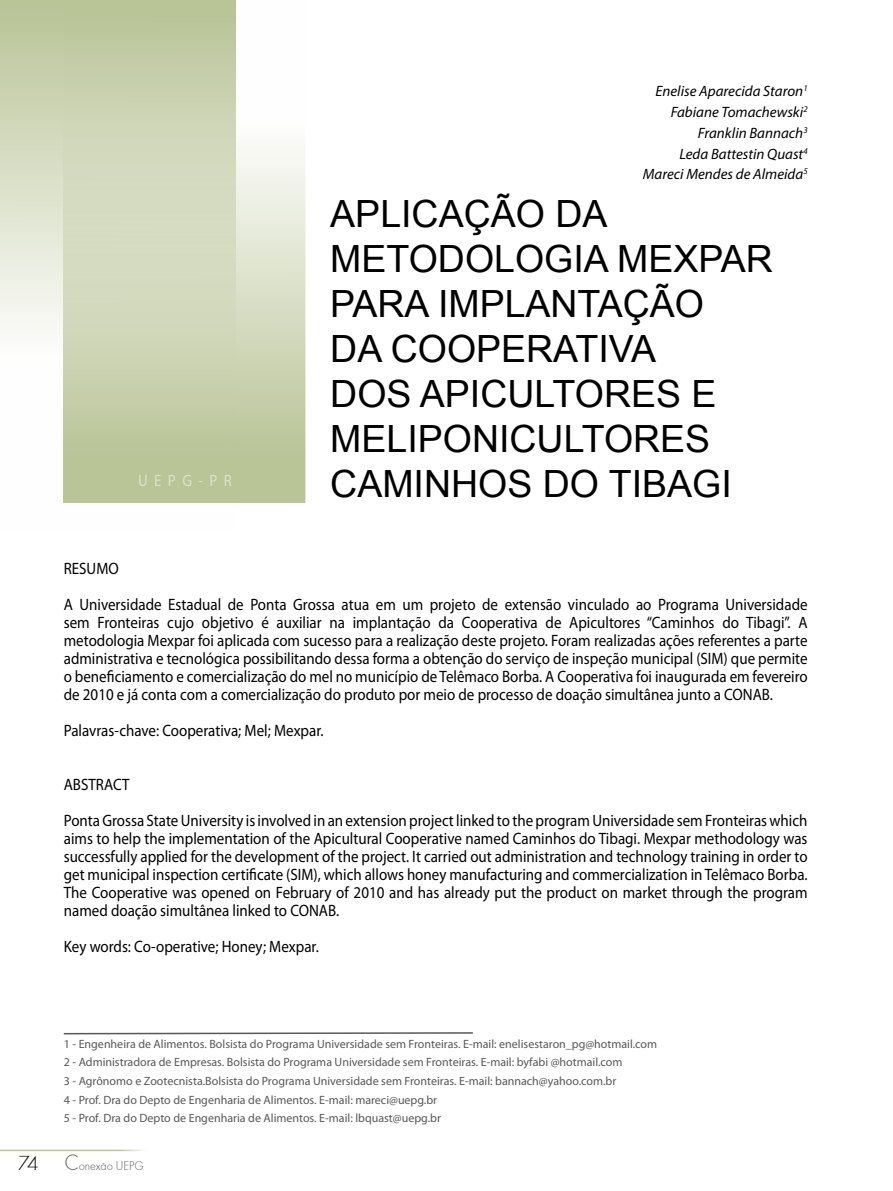
<style>
.page{position:relative;width:893px;height:1191px;background:#fff}
.page>*{position:absolute;margin:0;border:0;box-sizing:border-box;transform-origin:0 0}
.t1{font:37.5px/45px "Arial";color:#000}
.t2{font:16.5px/18px "Myriad Pro";color:#000;scale:.91 1}
.t3{font:16.5px "Myriad Pro";color:#dbe1ca;scale:.91 1}
.t4{font:italic 15px/20.7px "Myriad Pro";color:#000;text-align:right}
.t5{font:13.2px "Futura TEE Ligh";color:#58585a;scale:.91 1}
.t6{font:12px/18.6px "Myriad Pro";color:#58585a}
.s1{font-size:21px;color:#000}
.s2{font-size:23.1px}
</style>
<div class="page">
<svg style="left:0;top:0;width:63px;height:331px;background:#d7ddc4"></svg>
<svg style="left:63px;top:0;width:242px;height:503px;background:#cfd7b9"></svg>
<hr style="left:0;top:1149px;width:149px;height:2px;background:#b9c497">
<svg style="left:63px;top:1032px;width:410px;height:3px"></svg>
<p class="t3" style="left:138px;top:470px;width:104px">U E P G - P R</p>
<p class="t4" style="left:643px;top:81px;width:166px">Enelise Aparecida Staron<sup>1<br></sup>Fabiane Tomachewski<sup>2<br></sup>Franklin Bannach<sup>3<br></sup>Leda Battestin Quast<sup>4<br></sup>Mareci Mendes de Almeida<sup>5</sup></p>
<h1 class="t1" style="left:330px;top:192px;width:444px">APLICAÇÃO DA<br>METODOLOGIA MEXPAR<br>PARA IMPLANTAÇÃO<br>DA COOPERATIVA<br>DOS APICULTORES E<br>MELIPONICULTORES<br>CAMINHOS DO TIBAGI</h1>
<p class="t2" style="left:64px;top:550px;width:819px;line-height:36px">RESUMO<br>A Universidade Estadual de Ponta Grossa atua em um projeto de extensão vinculado ao Programa Universidade</p>
<p class="t2" style="left:64px;top:613px;width:819px;text-align:justify">sem Fronteiras cujo objetivo é auxiliar na implantação da Cooperativa de Apicultores “Caminhos do Tibagi”. A metodologia Mexpar foi aplicada com sucesso para a realização deste projeto. Foram realizadas ações referentes a parte administrativa e tecnológica possibilitando dessa forma a obtenção do serviço de inspeção municipal (SIM) que permite o beneficiamento e comercialização do mel no município de Telêmaco Borba. A Cooperativa foi inaugurada em fevereiro de 2010 e já conta com a comercialização do produto por meio de processo de doação simultânea junto a CONAB.</p>
<p class="t2" style="left:64px;top:721px;width:287px">Palavras-chave: Cooperativa; Mel; Mexpar.</p>
<p class="t2" style="left:64px;top:766px;width:819px;line-height:36px">ABSTRACT<br>Ponta Grossa State University is involved in an extension project linked to the program Universidade sem Fronteiras which</p>
<p class="t2" style="left:64px;top:829px;width:819px;text-align:justify">aims to help the implementation of the Apicultural Cooperative named Caminhos do Tibagi. Mexpar methodology was successfully applied for the development of the project. It carried out administration and technology training in order to get municipal inspection certificate (SIM), which allows honey manufacturing and commercialization in Telêmaco Borba.<br>The Cooperative was opened on February of 2010 and has already put the product on market through the program named doação simultânea linked to CONAB.</p>
<p class="t2" style="left:64px;top:937px;width:282px">Key words: Co-operative; Honey; Mexpar.</p>
<p class="t6" style="left:64px;top:1034px;width:595px">1 - Engenheira de Alimentos. Bolsista do Programa Universidade sem Fronteiras. E-mail: enelisestaron_pg@hotmail.com 2 - Administradora de Empresas. Bolsista do Programa Universidade sem Fronteiras. E-mail: byfabi @hotmail.com<br>3 - Agrônomo e Zootecnista.Bolsista do Programa Universidade sem Fronteiras. E-mail: bannach@yahoo.com.br<br>4 - Prof. Dra do Depto de Engenharia de Alimentos. E-mail: mareci@uepg.br<br>5 - Prof. Dra do Depto de Engenharia de Alimentos. E-mail: lbquast@uepg.br</p>
<p class="t5" style="left:18px;top:1158px;width:140px"><span class="s1">74</span> <span class="s2">C</span>onexao UEPG</p>
<p class="t5" style="left:102px;top:1154px;width:4px">-</p>
</div>
